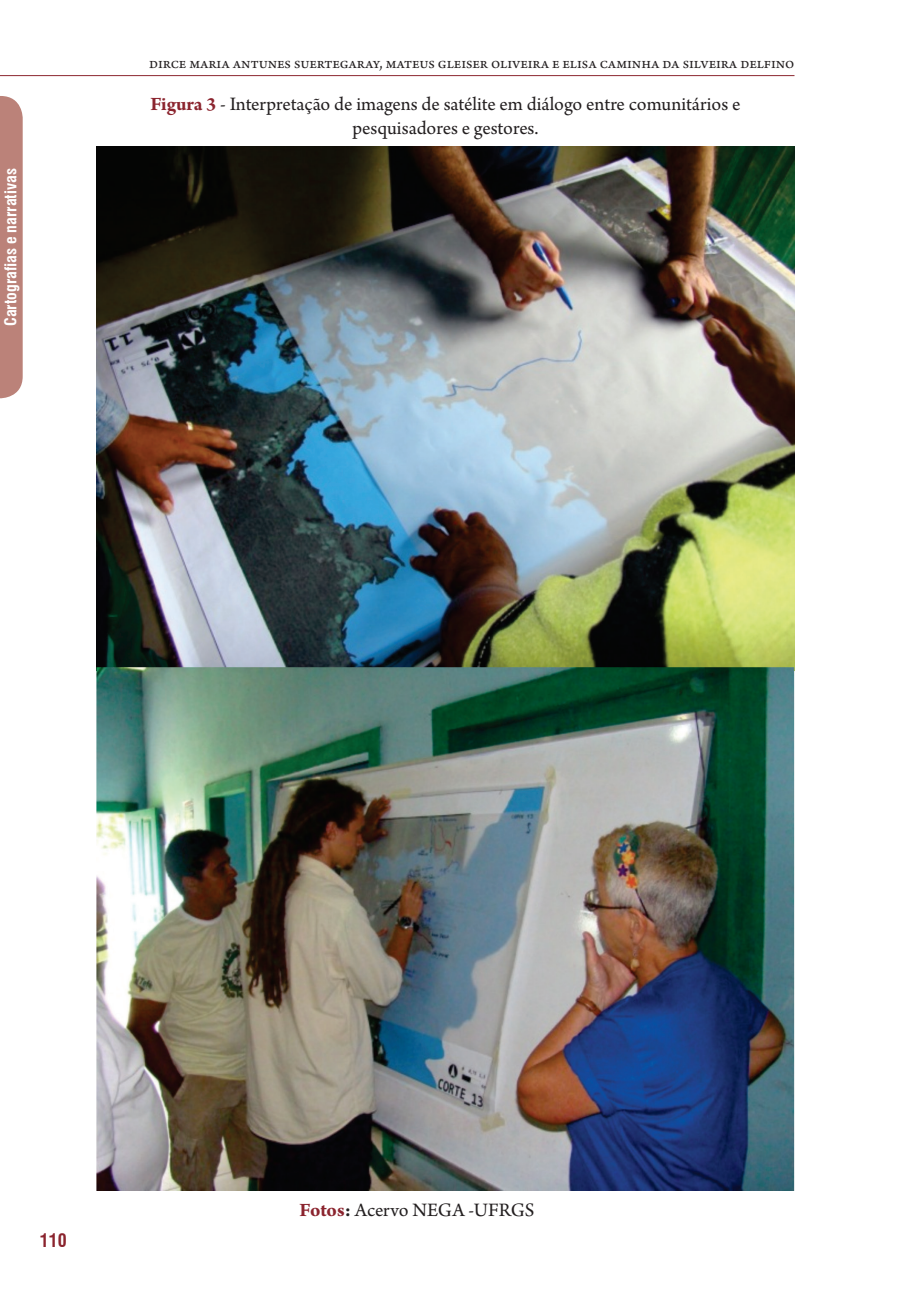
<style>
.page{position:relative;width:908px;height:1304px;background:#fff}
.page>*{position:absolute;margin:0;border:0;box-sizing:border-box;transform-origin:0 0}
.t1{font:20px/24px "Arno Pro";color:#231f20;text-align:center}
.t2{font:700 condensed 18px "Swiss 721 BT";color:#8b242e}
.t3{font:16px "Arno Pro";color:#231f20}
.t4{font:700 condensed 16px "Swiss 721 BT";color:#fff}
.s1{font-weight:700;color:#8b242e}
.s2{font-weight:700}
</style>
<div class="page">
<hr style="left:0;top:75px;width:794px;height:1px;background:#8c272f">
<svg style="left:0;top:96px;width:23px;height:302px;background:#bd877e"></svg>
<img style="left:96px;top:147px;width:698px;height:1044px">
<p class="t4" style="left:1px;top:326px;width:159px;rotate:-90deg">Cartografias e narrativas</p>
<p class="t3" style="left:149px;top:54px;width:646px">Dirce Maria Antunes Suertegaray, Mateus Gleiser Oliveira e Elisa Caminha da Silveira Delfino</p>
<p class="t1" style="left:150px;top:93px;width:591px"><span class="s1">Figura 3</span> - Interpretação de imagens de satélite em diálogo entre comunitários e pesquisadores e gestores.</p>
<p class="t2" style="left:40px;top:1229px;width:28px">110</p>
<p class="t1" style="left:299px;top:1199px;width:236px"><span class="s1">Fotos</span><span class="s2">:</span> Acervo NEGA -UFRGS</p>
</div>
